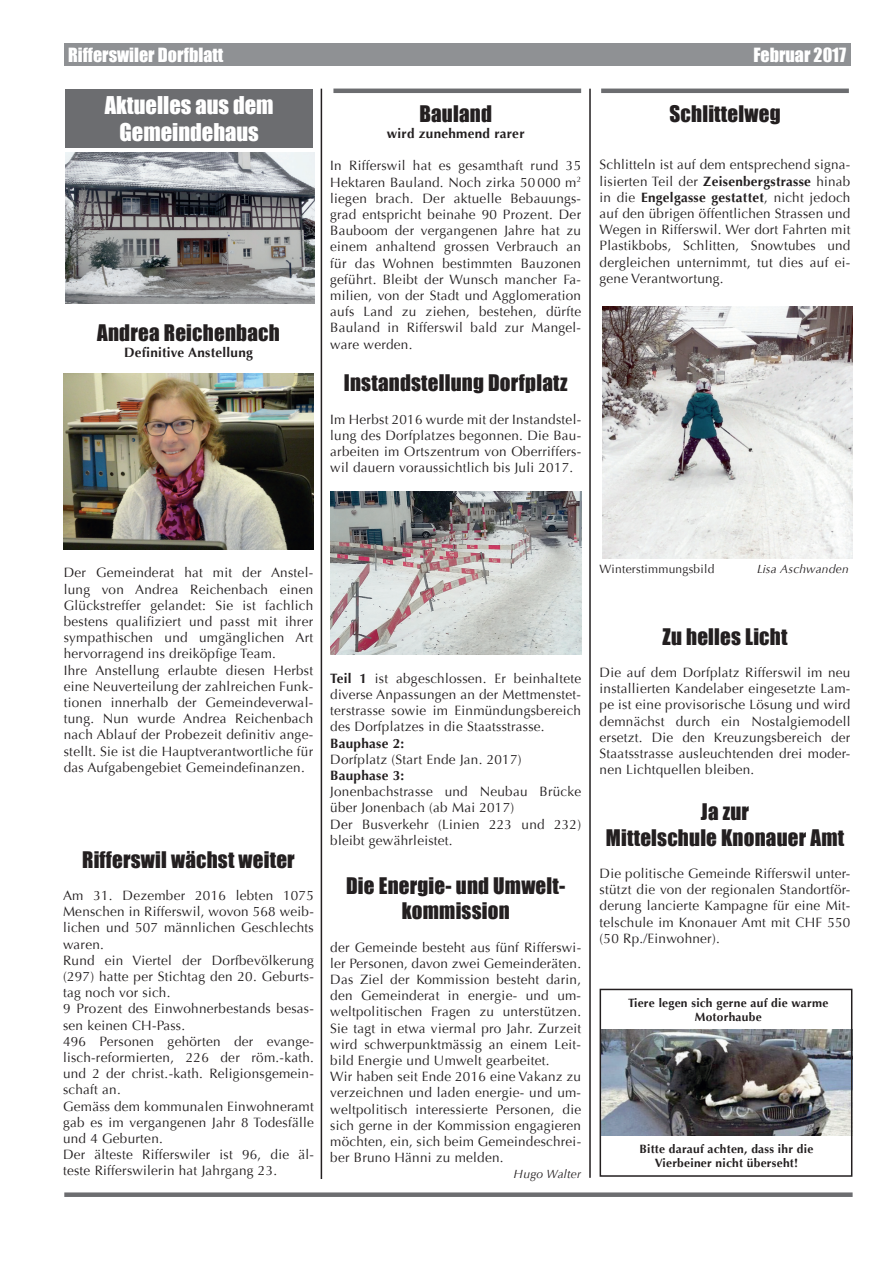
<style>
.page{position:relative;width:893px;height:1263px;background:#fff}
.page>*{position:absolute;margin:0;border:0;box-sizing:border-box;transform-origin:0 0}
.t1{font:22.5px/27px "Impact";color:#fff;text-align:center}
.t2{font:21px/25.2px "Impact";letter-spacing:.01em;color:#231f20;text-align:center}
.t3{font:18px "Impact";color:#fff}
.t4{font:13.5px/16.2px "Optima";letter-spacing:.02em;color:#231f20;text-align:justify}
.t5{font:700 13.5px "Optima";letter-spacing:.02em;color:#231f20}
.t6{font:700 12px/14.4px "Optima";letter-spacing:.02em;color:#231f20;text-align:center}
.t7{font:italic 12px "Optima";letter-spacing:.02em;color:#231f20}
.t8{font:12px "Optima";letter-spacing:.02em;color:#231f20}
.s1{font-weight:700}
</style>
<div class="page">
<div style="left:64px;top:43px;width:786px;height:22px;background:#8f9194"></div>
<div style="left:65px;top:89px;width:248px;height:59px;background:#6c6d70"></div>
<img style="left:65px;top:153px;width:250px;height:150px">
<img style="left:330px;top:492px;width:251px;height:162px">
<img style="left:602px;top:306px;width:251px;height:252px">
<img style="left:603px;top:1030px;width:246px;height:105px">
<div style="left:600px;top:989px;width:252px;height:188px;border:2px solid #231f20"></div>
<hr style="left:321px;top:89px;width:1px;height:1090px;background:#231f20">
<hr style="left:589px;top:89px;width:2px;height:1089px;background:#231f20">
<div style="left:64px;top:1192px;width:789px;height:5px;background:#6c6d70"></div>
<hr style="left:333px;top:89px;width:248px;height:4px;background:#6c6d70">
<hr style="left:601px;top:89px;width:248px;height:4px;background:#6c6d70">
<img style="left:63px;top:374px;width:251px;height:176px">
<h3 class="t3" style="left:68px;top:41px;width:157px">Rifferswiler Dorfblatt</h3>
<h3 class="t3" style="left:753px;top:41px;width:94px">Februar 2017</h3>
<h1 class="t1" style="left:105px;top:91px;width:170px">Aktuelles aus dem<br>Gemeindehaus</h1>
<h2 class="t2" style="left:669px;top:100px;width:113px">Schlittelweg</h2>
<p class="t4" style="left:600px;top:157px;width:252px">Schlitteln ist auf dem entsprechend signa&shy;lisierten Teil der <span class="s1">Zeisenbergstrasse</span> hinab in die <span class="s1">Engelgasse gestattet</span>, nicht jedoch auf den übrigen öffentlichen Strassen und Wegen in Rifferswil. Wer dort Fahrten mit Plastikbobs, Schlitten, Snowtubes und dergleichen unternimmt, tut dies auf ei&shy;gene Verantwortung.</p>
<h2 class="t2" style="left:419px;top:100px;width:74px">Bauland</h2>
<p class="t5" style="left:387px;top:125px;width:139px">wird zunehmend rarer</p>
<p class="t4" style="left:330px;top:158px;width:252px">In Rifferswil hat es gesamthaft rund 35<br>Hektaren Bauland. Noch zirka 50 000 m<sup>2 </sup>liegen brach. Der aktuelle Bebauungs&shy;grad entspricht beinahe 90 Prozent. Der Bauboom der vergangenen Jahre hat zu einem anhaltend grossen Verbrauch an für das Wohnen bestimmten Bauzonen geführt. Bleibt der Wunsch mancher Fa&shy;milien, von der Stadt und Agglomeration aufs Land zu ziehen, bestehen, dürfte Bauland in Rifferswil bald zur Mangel&shy;ware werden.</p>
<h2 class="t2" style="left:344px;top:370px;width:225px">Instandstellung Dorfplatz</h2>
<p class="t4" style="left:330px;top:411px;width:252px">Im Herbst 2016 wurde mit der Instandstel&shy;lung des Dorfplatzes begonnen. Die Bau&shy;arbeiten im Ortszentrum von Oberriffers&shy;wil dauern voraussichtlich bis Juli 2017.</p>
<h2 class="t2" style="left:97px;top:320px;width:184px">Andrea Reichenbach</h2>
<p class="t5" style="left:124px;top:345px;width:130px">Definitive Anstellung</p>
<p class="t4" style="left:64px;top:565px;width:251px;text-align:left">Der Gemeinderat hat mit der Anstel&shy;lung von Andrea Reichenbach einen Glückstreffer gelandet: Sie ist fachlich bestens qualifiziert und passt mit ihrer sympathischen und umgänglichen Art hervorragend ins dreiköpfige Team.<br>Ihre Anstellung erlaubte diesen Herbst eine Neuverteilung der zahlreichen Funk&shy;tionen innerhalb der Gemeindeverwal&shy;tung. Nun wurde Andrea Reichenbach nach Ablauf der Probezeit definitiv ange&shy;stellt. Sie ist die Hauptverantwortliche für das Aufgabengebiet Gemeindefinanzen.</p>
<h2 class="t2" style="left:82px;top:846px;width:214px">Rifferswil wächst weiter</h2>
<p class="t4" style="left:63px;top:887px;width:252px;text-align:left">Am 31. Dezember 2016 lebten 1075<br>Menschen in Rifferswil, wovon 568 weib&shy;lichen und 507 männlichen Geschlechts waren.<br>Rund ein Viertel der Dorfbevölkerung (297) hatte per Stichtag den 20. Geburts&shy;tag noch vor sich.<br>9 Prozent des Einwohnerbestands besas&shy;sen keinen CH-Pass.<br>496 Personen gehörten der evange&shy;lisch-reformierten, 226 der röm.-kath. und 2 der christ.-kath. Religionsgemein&shy;schaft an.<br>Gemäss dem kommunalen Einwohneramt gab es im vergangenen Jahr 8 Todesfälle und 4 Geburten.<br>Der älteste Rifferswiler ist 96, die äl&shy;teste Rifferswilerin hat Jahrgang 23.</p>
<p class="t4" style="left:330px;top:670px;width:252px"><span class="s1">Teil 1</span> ist abgeschlossen. Er beinhaltete diverse Anpassungen an der Mettmenstet&shy;terstrasse sowie im Einmündungsbereich des Dorfplatzes in die Staatsstrasse.</p>
<p class="t5" style="left:330px;top:735px;width:75px">Bauphase 2:</p>
<p class="t4" style="left:330px;top:751px;width:193px">Dorfplatz (Start Ende Jan. 2017)</p>
<p class="t5" style="left:330px;top:767px;width:75px">Bauphase 3:</p>
<p class="t4" style="left:330px;top:784px;width:252px;text-align:left">Jonenbachstrasse und Neubau Brücke über Jonenbach (ab Mai 2017)<br>Der Busverkehr (Linien 223 und 232) bleibt gewährleistet.</p>
<h2 class="t2" style="left:346px;top:873px;width:221px">Die Energie- und Umwelt&shy;kommission</h2>
<p class="t4" style="left:330px;top:939px;width:252px;text-align:left">der Gemeinde besteht aus fünf Rifferswi&shy;ler Personen, davon zwei Gemeinderäten.<br>Das Ziel der Kommission besteht darin, den Gemeinderat in energie- und um&shy;weltpolitischen Fragen zu unterstützen.<br>Sie tagt in etwa viermal pro Jahr. Zurzeit wird schwerpunktmässig an einem Leit&shy;bild Energie und Umwelt gearbeitet.<br>Wir haben seit Ende 2016 eine Vakanz zu verzeichnen und laden energie- und um&shy;weltpolitisch interessierte Personen, die sich gerne in der Kommission engagieren möchten, ein, sich beim Gemeindeschrei&shy;ber Bruno Hänni zu melden.</p>
<p class="t7" style="left:514px;top:1167px;width:69px">Hugo Walter</p>
<p class="t8" style="left:600px;top:562px;width:116px">Winterstimmungsbild</p>
<p class="t7" style="left:757px;top:562px;width:93px">Lisa Aschwanden</p>
<h2 class="t2" style="left:662px;top:623px;width:127px">Zu helles Licht</h2>
<p class="t4" style="left:600px;top:664px;width:252px">Die auf dem Dorfplatz Rifferswil im neu installierten Kandelaber eingesetzte Lam&shy;pe ist eine provisorische Lösung und wird demnächst durch ein Nostalgiemodell ersetzt. Die den Kreuzungsbereich der Staatsstrasse ausleuchtenden drei moder&shy;nen Lichtquellen bleiben.</p>
<h2 class="t2" style="left:606px;top:799px;width:240px">Ja zur<br>Mittelschule Knonauer Amt</h2>
<p class="t4" style="left:600px;top:865px;width:252px">Die politische Gemeinde Rifferswil unter&shy;stützt die von der regionalen Standortför&shy;derung lancierte Kampagne für eine Mit&shy;telschule im Knonauer Amt mit CHF 550 (50 Rp./Einwohner).</p>
<p class="t6" style="left:628px;top:996px;width:202px">Tiere legen sich gerne auf die warme<br>Motorhaube</p>
<p class="t6" style="left:639px;top:1141px;width:175px">Bitte darauf achten, dass ihr die<br>Vierbeiner nicht überseht!</p>
</div>
